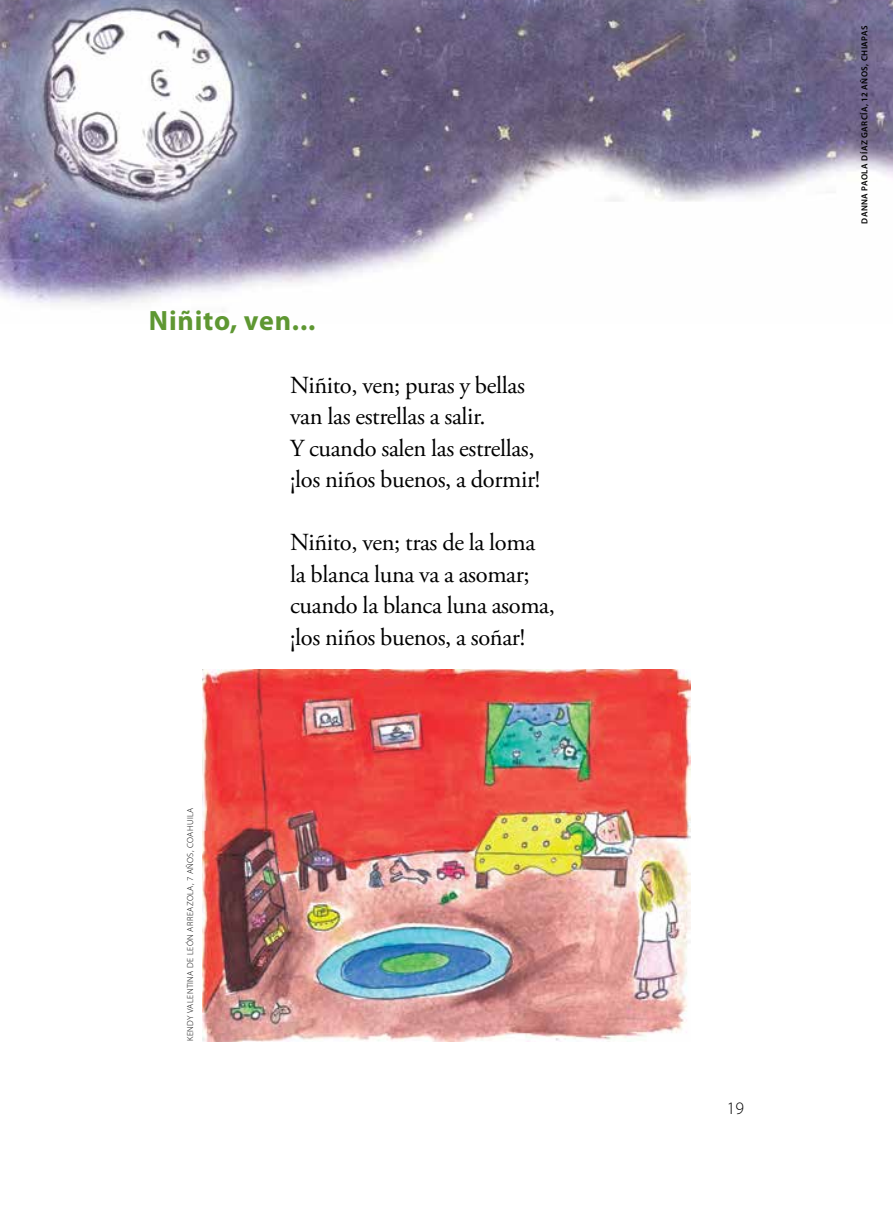
<style>
.page{position:relative;width:893px;height:1216px;background:#fff}
.page>*{position:absolute;margin:0;border:0;box-sizing:border-box;transform-origin:0 0}
.t1{font:700 28px "Myriad Pro";letter-spacing:.03em;color:#5e9732}
.t2{font:24.5px/31.5px "Adobe Garamond Pro";letter-spacing:-.015em;color:#000}
.t3{font:300 17.5px "Myriad Pro";color:#000}
.t4{font:300 8.75px "Myriad Pro";letter-spacing:.05em;color:#000}
.t5{font:600 8.75px "Myriad Pro";letter-spacing:.05em;color:#000}
</style>
<div class="page">
<img style="left:203px;top:669px;width:487px;height:372px">
<img style="left:0;top:0;width:893px;height:312px">
<p class="t1" style="left:149px;top:302px;width:168px">Niñito, ven...</p>
<p class="t4" style="left:185px;top:1041px;width:235px;rotate:-90deg">KENDY VALENTINA DE LEÓN ARREAZOLA, 7 AÑOS, COAHUILA</p>
<p class="t2" style="left:290px;top:370px;width:252px">Niñito, ven; puras y bellas van las estrellas a salir.<br>Y cuando salen las estrellas, ¡los niños buenos, a dormir!</p>
<p class="t2" style="left:290px;top:527px;width:266px">Niñito, ven; tras de la loma la blanca luna va a asomar; cuando la blanca luna asoma, ¡los niños buenos, a soñar!</p>
<p class="t5" style="left:859px;top:224px;width:200px;rotate:-90deg">DANNA PAOLA DÍAZ GARCÍA, 12 AÑOS, CHIAPAS</p>
<p class="t3" style="left:727px;top:1097px;width:19px">19</p>
</div>
